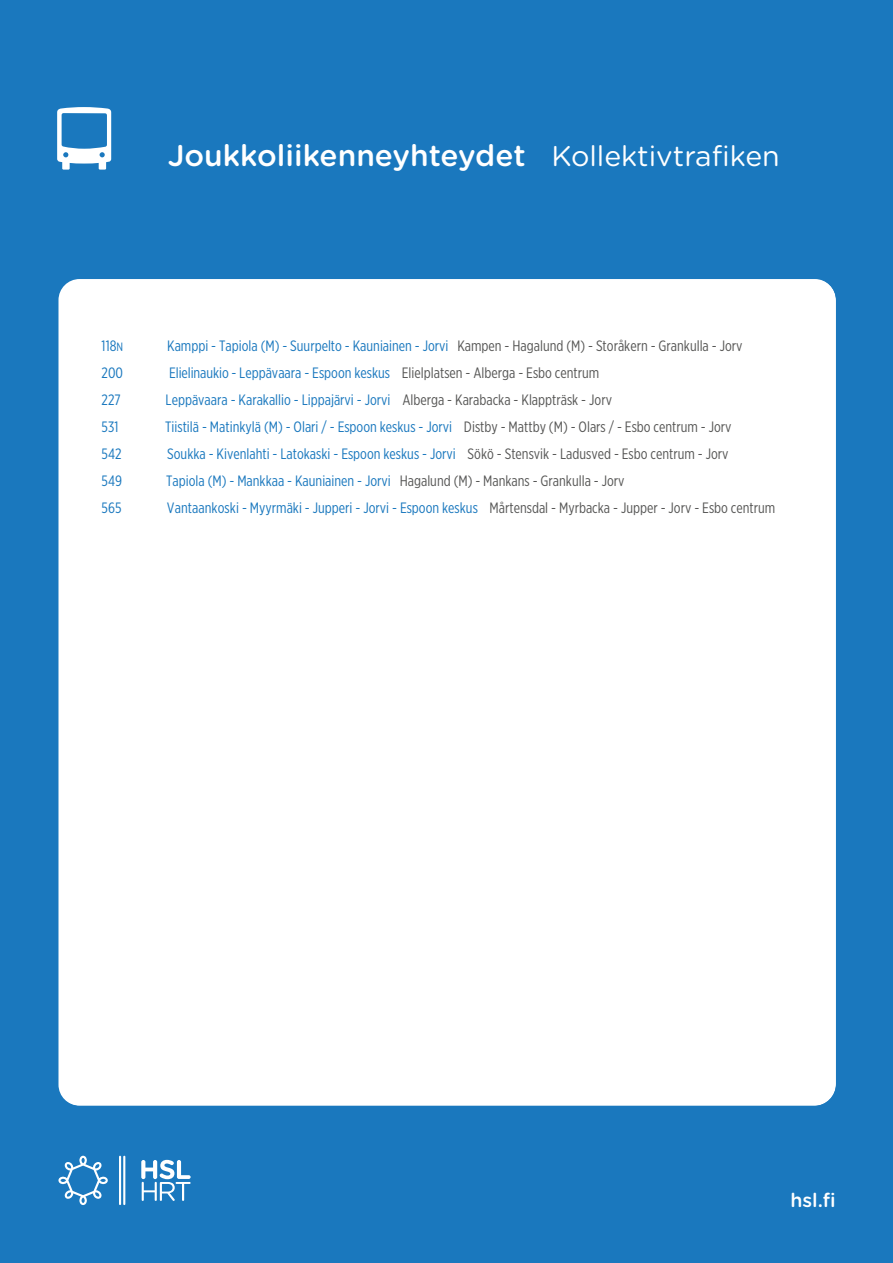
<style>
.page{position:relative;width:893px;height:1263px;background:#fff}
.page>*{position:absolute;margin:0;border:0;box-sizing:border-box;transform-origin:0 0}
.t1{font:500 30px "Gotham Rounded";color:#fff}
.t2{font:500 19.5px "Gotham Rounded";color:#fff}
.t3{font:15px "Gotham X Narrow";color:#1a78be}
.s1{font-weight:400;font-size:28.5px}
.s2{font-size:12px}
.s3{color:#575756}
</style>
<div class="page">
<div style="left:0;top:0;width:893px;height:1262px;background:#1a78be"></div>
<div style="left:57px;top:278px;width:779px;height:828px;background:#fff;border-radius:22px"></div>
<svg style="left:58px;top:1156px;width:50px;height:49px"></svg>
<svg style="left:141px;top:1160px;width:50px;height:41px"></svg>
<hr style="left:119px;top:1156px;width:2px;height:49px;background:#fff">
<hr style="left:123px;top:1156px;width:2px;height:49px;background:#fff">
<svg style="left:57px;top:107px;width:54px;height:63px"></svg>
<h1 class="t1" style="left:168px;top:134px;width:613px">Joukkoliikenneyhteydet <span class="s1">Kollektivtrafiken</span></h1>
<p class="t3" style="left:102px;top:337px;width:23px">118<span class="s2">N</span></p>
<p class="t3" style="left:167px;top:337px;width:577px">Kamppi - Tapiola (M) - Suurpelto - Kauniainen - Jorvi <span class="s3">Kampen - Hagalund (M) - Storåkern - Grankulla - Jorv</span></p>
<p class="t3" style="left:102px;top:364px;width:23px">200</p>
<p class="t3" style="left:169px;top:364px;width:432px">Elielinaukio - Leppävaara - Espoon keskus <span class="s3">Elielplatsen - Alberga - Esbo centrum</span></p>
<p class="t3" style="left:102px;top:391px;width:21px">227</p>
<p class="t3" style="left:166px;top:391px;width:448px">Leppävaara - Karakallio - Lippajärvi - Jorvi <span class="s3">Alberga - Karabacka - Klappträsk - Jorv</span></p>
<p class="t3" style="left:102px;top:418px;width:18px">531</p>
<p class="t3" style="left:165px;top:418px;width:568px">Tiistilä - Matinkylä (M) - Olari / - Espoon keskus - Jorvi <span class="s3">Distby - Mattby (M) - Olars / - Esbo centrum - Jorv</span></p>
<p class="t3" style="left:102px;top:445px;width:21px">542</p>
<p class="t3" style="left:167px;top:445px;width:563px">Soukka - Kivenlahti - Latokaski - Espoon keskus - Jorvi <span class="s3">Sökö - Stensvik - Ladusved - Esbo centrum - Jorv</span></p>
<p class="t3" style="left:102px;top:472px;width:22px">549</p>
<p class="t3" style="left:166px;top:472px;width:460px">Tapiola (M) - Mankkaa - Kauniainen - Jorvi <span class="s3">Hagalund (M) - Mankans - Grankulla - Jorv</span></p>
<p class="t3" style="left:102px;top:499px;width:21px">565</p>
<p class="t3" style="left:167px;top:499px;width:610px">Vantaankoski - Myyrmäki - Jupperi - Jorvi - Espoon keskus <span class="s3">Mårtensdal - Myrbacka - Jupper - Jorv - Esbo centrum</span></p>
<h2 class="t2" style="left:790px;top:1186px;width:47px">hsl.fi</h2>
</div>
